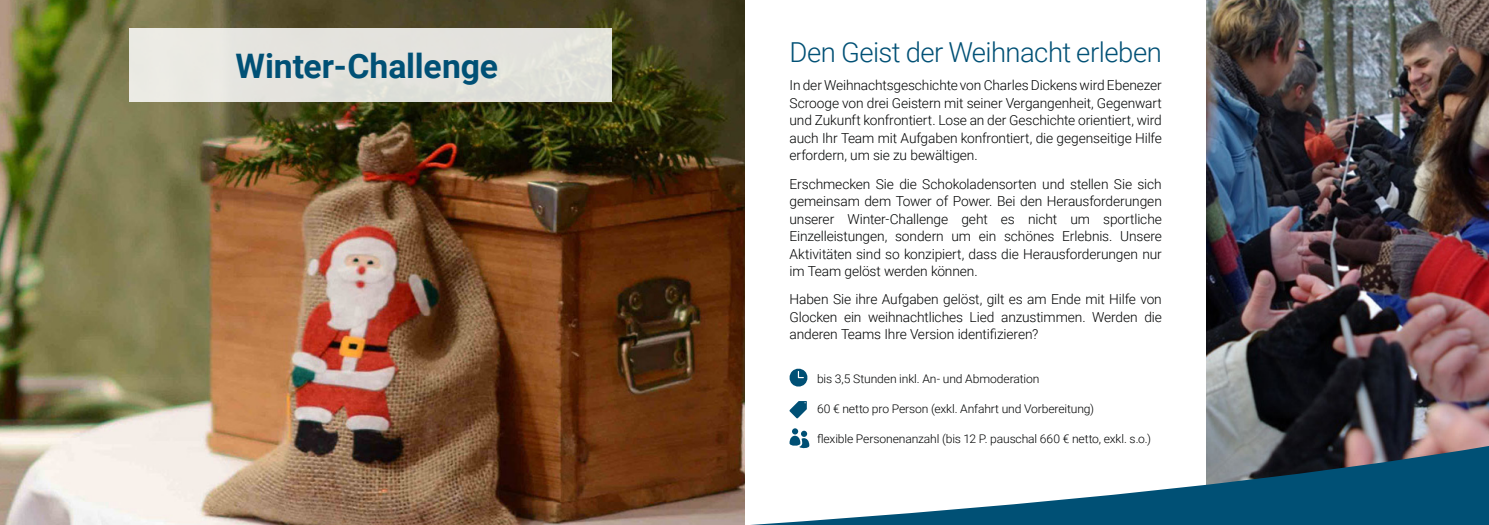
<style>
.page{position:relative;width:1489px;height:525px;background:#fff}
.page>*{position:absolute;margin:0;border:0;box-sizing:border-box;transform-origin:0 0}
.t1{font:700 33.75px "Roboto";letter-spacing:-.005em;color:#005075}
.t2{font:300 27.5px "Roboto";letter-spacing:-.02em;color:#005075}
.t3{font:300 13.75px/17.5px "Roboto";letter-spacing:-.01em;color:#000202;text-align:justify}
.t4{font:300 11.88px "Roboto";letter-spacing:-.01em;color:#000202}
</style>
<div class="page">
<img style="left:1206px;top:0;width:282px;height:444px">
<img style="left:0;top:0;width:744px;height:524px">
<div style="left:129px;top:28px;width:482px;height:74px;background:#e4e3de"></div>
<svg style="left:765px;top:444px;width:723px;height:80px"></svg>
<svg style="left:789px;top:368px;width:19px;height:19px"></svg>
<svg style="left:789px;top:401px;width:17px;height:17px"></svg>
<svg style="left:789px;top:428px;width:20px;height:20px"></svg>
<h1 class="t1" style="left:236px;top:42px;width:264px">Winter-Challenge</h1>
<h2 class="t2" style="left:789px;top:33px;width:374px">Den Geist der Weihnacht erleben</h2>
<p class="t3" style="left:789px;top:76px;width:374px">In der Weihnachtsgeschichte von Charles Dickens wird Ebenezer Scrooge von drei Geistern mit seiner Vergangenheit, Gegenwart und Zukunft konfrontiert. Lose an der Geschichte orientiert, wird auch Ihr Team mit Aufgaben konfrontiert, die gegenseitige Hilfe erfordern, um sie zu bewältigen.</p>
<p class="t3" style="left:789px;top:174px;width:374px">Erschmecken Sie die Schokoladensorten und stellen Sie sich gemeinsam dem Tower of Power. Bei den Herausforderungen unserer Winter-Challenge geht es nicht um sportliche Einzelleistungen, sondern um ein schönes Erlebnis. Unsere Aktivitäten sind so konzipiert, dass die Herausforderungen nur im Team gelöst werden können.</p>
<p class="t3" style="left:789px;top:290px;width:374px">Haben Sie ihre Aufgaben gelöst, gilt es am Ende mit Hilfe von Glocken ein weihnachtliches Lied anzustimmen. Werden die anderen Teams Ihre Version identifizieren?</p>
<p class="t4" style="left:817px;top:370px;width:224px">bis 3,5 Stunden inkl. An- und Abmoderation</p>
<p class="t4" style="left:817px;top:400px;width:279px">60 € netto pro Person (exkl. Anfahrt und Vorbereitung)</p>
<p class="t4" style="left:817px;top:430px;width:335px">flexible Personenanzahl (bis 12 P. pauschal 660 € netto, exkl. s.o.)</p>
</div>
